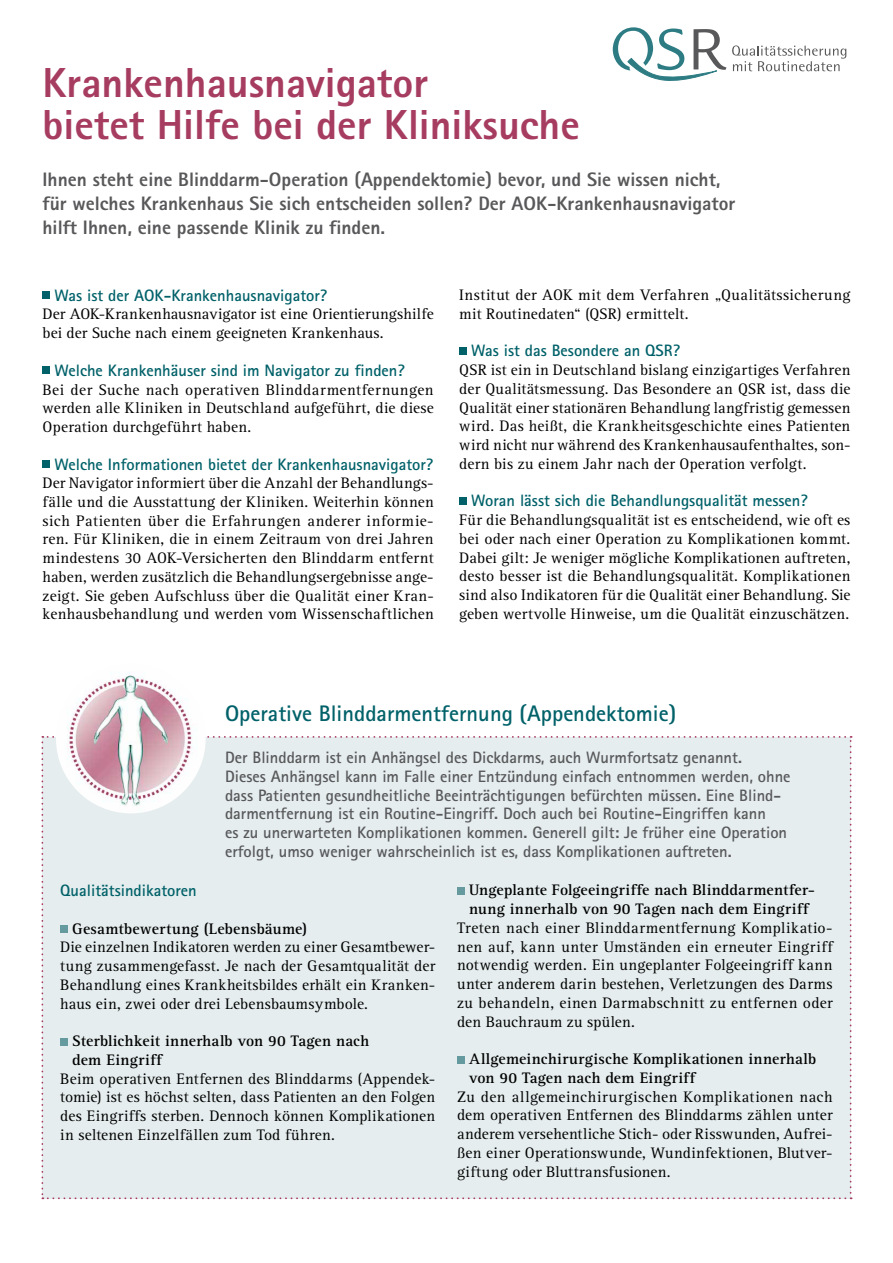
<style>
.page{position:relative;width:893px;height:1263px;background:#fff}
.page>*{position:absolute;margin:0;border:0;box-sizing:border-box;transform-origin:0 0}
.t1{font:800 42px/42px "Rotis Sans Serif Pro";color:#a73c61}
.t2{font:700 22.5px "Rotis Sans Serif Pro";color:#006169}
.t3{font:800 19.5px/24px "Rotis Sans Serif Pro";color:#58585a}
.t4{font:700 16.5px/18.8px "Rotis Sans Serif Pro";color:#58585a}
.t5{font:700 16.5px "Rotis Sans Serif Pro";color:#006169}
.t6{font:15.75px/18.8px "Rotis Serif Pro";letter-spacing:.015em;color:#000;text-align:justify}
.t7{font:700 15.75px/18.8px "Rotis Serif Pro";letter-spacing:.015em;color:#000}
</style>
<div class="page">
<svg style="left:612px;top:27px;width:235px;height:54px"></svg>
<div style="left:43px;top:292px;width:7px;height:7px;background:#006169"></div>
<div style="left:43px;top:367px;width:7px;height:7px;background:#006169"></div>
<div style="left:43px;top:460px;width:7px;height:7px;background:#006169"></div>
<div style="left:459px;top:347px;width:7px;height:7px;background:#006169"></div>
<div style="left:459px;top:497px;width:7px;height:7px;background:#006169"></div>
<div style="left:41px;top:736px;width:811px;height:463px;background:#e5edee"></div>
<img style="left:56px;top:664px;width:150px;height:149px;border-radius:75px">
<h1 class="t1" style="left:43px;top:62px;width:539px">Krankenhausnavigator<br>bietet Hilfe bei der Kliniksuche</h1>
<p class="t3" style="left:43px;top:167px;width:694px">Ihnen steht eine Blinddarm-Operation (Appendektomie) bevor, und Sie wissen nicht, für welches Krankenhaus Sie sich entscheiden sollen? Der AOK-Krankenhausnavigator hilft Ihnen, eine passende Klinik zu finden.</p>
<p class="t5" style="left:54px;top:285px;width:274px">Was ist der AOK-Krankenhausnavigator?</p>
<p class="t6" style="left:43px;top:305px;width:393px">Der AOK-Krankenhausnavigator ist eine Orientierungshilfe bei der Suche nach einem geeigneten Krankenhaus.</p>
<p class="t5" style="left:54px;top:360px;width:352px">Welche Krankenhäuser sind im Navigator zu finden?</p>
<p class="t6" style="left:43px;top:380px;width:393px">Bei der Suche nach operativen Blinddarmentfernungen werden alle Kliniken in Deutschland aufgeführt, die diese Operation durchgeführt haben.</p>
<p class="t5" style="left:54px;top:453px;width:380px">Welche Informationen bietet der Krankenhausnavigator?</p>
<p class="t6" style="left:43px;top:474px;width:393px">Der Navigator informiert über die Anzahl der Behandlungs&shy;fälle und die Ausstattung der Kliniken. Weiterhin können sich Patienten über die Erfahrungen anderer informie&shy;ren. Für Kliniken, die in einem Zeitraum von drei Jahren mindestens 30 AOK-Versicherten den Blinddarm entfernt haben, werden zusätzlich die Behandlungsergebnisse ange&shy;zeigt. Sie geben Aufschluss über die Qualität einer Kran&shy;kenhausbehandlung und werden vom Wissenschaftlichen</p>
<p class="t6" style="left:459px;top:285px;width:393px">Institut der AOK mit dem Verfahren „Qualitätssicherung mit Routinedaten“ (QSR) ermittelt.</p>
<p class="t5" style="left:471px;top:340px;width:210px">Was ist das Besondere an QSR?</p>
<p class="t6" style="left:459px;top:360px;width:393px">QSR ist ein in Deutschland bislang einzigartiges Verfahren der Qualitätsmessung. Das Besondere an QSR ist, dass die Qualität einer stationären Behandlung langfristig gemessen wird. Das heißt, die Krankheitsgeschichte eines Patienten wird nicht nur während des Krankenhausaufenthaltes, son&shy;dern bis zu einem Jahr nach der Operation verfolgt.</p>
<p class="t5" style="left:471px;top:490px;width:338px">Woran lässt sich die Behandlungsqualität messen?</p>
<p class="t6" style="left:459px;top:510px;width:393px">Für die Behandlungsqualität ist es entscheidend, wie oft es bei oder nach einer Operation zu Komplikationen kommt.<br>Dabei gilt: Je weniger mögliche Komplikationen auftreten, desto besser ist die Behandlungsqualität. Komplikationen sind also Indikatoren für die Qualität einer Behandlung. Sie geben wertvolle Hinweise, um die Qualität einzuschätzen.</p>
<h2 class="t2" style="left:225px;top:699px;width:453px">Operative Blinddarmentfernung (Appendektomie)</h2>
<p class="t4" style="left:225px;top:748px;width:567px">Der Blinddarm ist ein Anhängsel des Dickdarms, auch Wurmfortsatz genannt.<br>Dieses Anhängsel kann im Falle einer Entzündung einfach entnommen werden, ohne dass Patienten gesundheitliche Beeinträchtigungen befürchten müssen. Eine Blind&shy;darmentfernung ist ein Routine-Eingriff. Doch auch bei Routine-Eingriffen kann<br>es zu unerwarteten Komplikationen kommen. Generell gilt: Je früher eine Operation erfolgt, umso weniger wahrscheinlich ist es, dass Komplikationen auftreten.</p>
<p class="t5" style="left:60px;top:880px;width:138px">Qualitätsindikatoren</p>
<p class="t7" style="left:72px;top:919px;width:236px">Gesamtbewertung (Lebensbäume)</p>
<p class="t6" style="left:60px;top:938px;width:377px">Die einzelnen Indikatoren werden zu einer Gesamtbewer&shy;tung zusammengefasst. Je nach der Gesamtqualität der Behandlung eines Krankheitsbildes erhält ein Kranken&shy;haus ein, zwei oder drei Lebensbaumsymbole.</p>
<p class="t7" style="left:72px;top:1031px;width:298px">Sterblichkeit innerhalb von 90 Tagen nach dem Eingriff</p>
<p class="t6" style="left:60px;top:1069px;width:377px">Beim operativen Entfernen des Blinddarms (Appendek&shy;tomie) ist es höchst selten, dass Patienten an den Folgen des Eingriffs sterben. Dennoch können Komplikationen in seltenen Einzelfällen zum Tod führen.</p>
<p class="t7" style="left:469px;top:881px;width:348px">Ungeplante Folgeeingriffe nach Blinddarmentfer&shy;nung innerhalb von 90 Tagen nach dem Eingriff</p>
<p class="t6" style="left:457px;top:918px;width:377px">Treten nach einer Blinddarmentfernung Komplikatio&shy;nen auf, kann unter Umständen ein erneuter Eingriff notwendig werden. Ein ungeplanter Folgeeingriff kann unter anderem darin bestehen, Verletzungen des Darms zu behandeln, einen Darmabschnitt zu entfernen oder den Bauchraum zu spülen.</p>
<p class="t7" style="left:469px;top:1049px;width:349px">Allgemeinchirurgische Komplikationen innerhalb von 90 Tagen nach dem Eingriff</p>
<p class="t6" style="left:457px;top:1087px;width:377px">Zu den allgemeinchirurgischen Komplikationen nach dem operativen Entfernen des Blinddarms zählen unter anderem versehentliche Stich- oder Risswunden, Aufrei&shy;ßen einer Operationswunde, Wundinfektionen, Blutver&shy;giftung oder Bluttransfusionen.</p>
</div>
